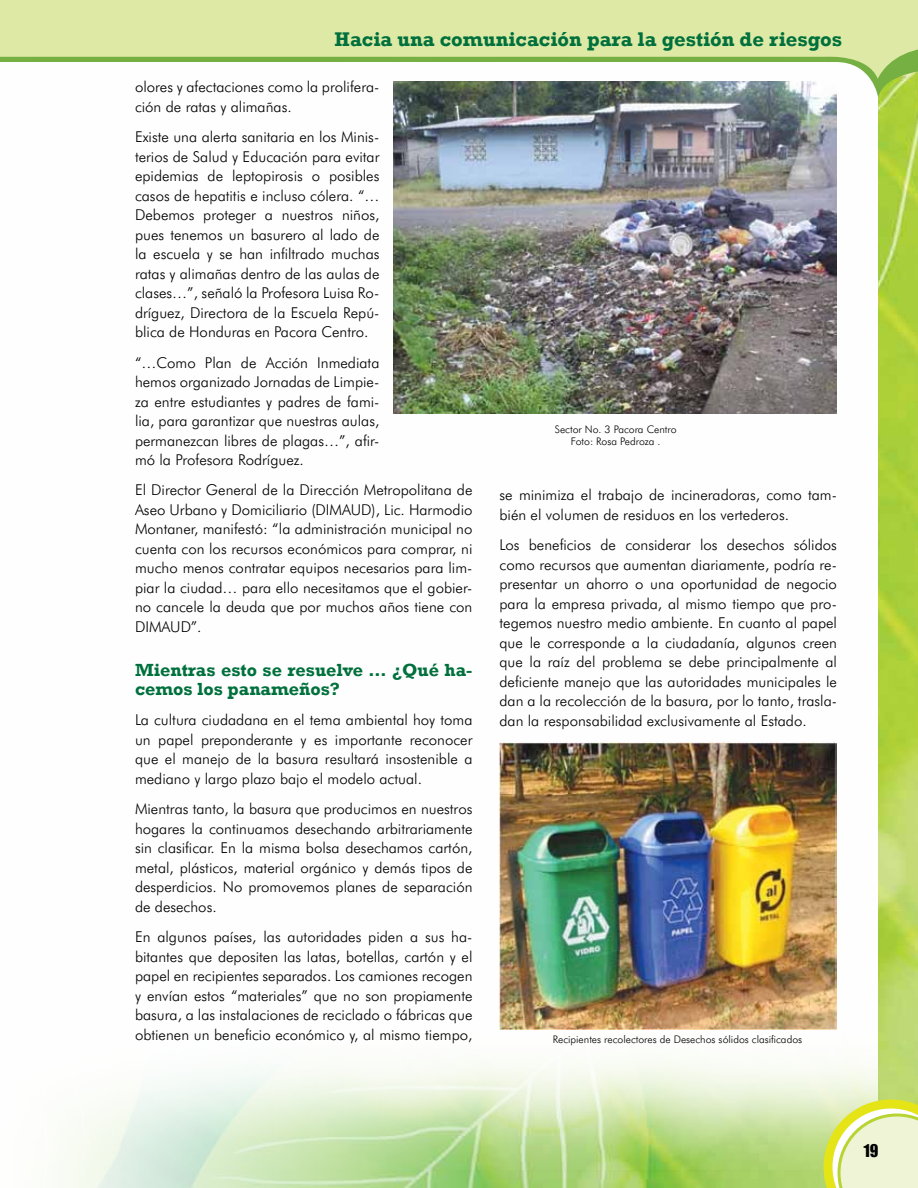
<style>
.page{position:relative;width:918px;height:1188px;background:#fff}
.page>*{position:absolute;margin:0;border:0;box-sizing:border-box;transform-origin:0 0}
.t1{font:700 20.4px "Rockwell";color:#00703c}
.t2{font:700 18px/19.5px "Rockwell";color:#00703c}
.t3{font:18px "Impact";color:#000}
.t4{font:300 15px/19.5px "Futura BT";color:#000;text-align:justify}
.t5{font:300 10.5px/12.6px "Futura BT";color:#000;text-align:center}
</style>
<div class="page">
<img style="left:877px;top:97px;width:41px;height:1003px">
<img style="left:499px;top:743px;width:378px;height:445px">
<svg style="left:824px;top:1100px;width:94px;height:88px;background:#e8efae"></svg>
<svg style="left:58px;top:998px;width:619px;height:190px"></svg>
<img style="left:393px;top:97px;width:444px;height:317px">
<img style="left:500px;top:742px;width:337px;height:288px">
<div style="left:0;top:0;width:918px;height:47px;background:#dde9a4"></div>
<svg style="left:0;top:47px;width:918px;height:50px"></svg>
<h1 class="t1" style="left:335px;top:27px;width:509px">Hacia una comunicación para la gestión de riesgos</h1>
<p class="t4" style="left:135px;top:77px;width:246px">olores y afectaciones como la prolifera&shy;ción de ratas y alimañas.</p>
<p class="t4" style="left:135px;top:127px;width:246px">Existe una alerta sanitaria en los Minis&shy;terios de Salud y Educación para evitar epidemias de leptopirosis o posibles casos de hepatitis e incluso cólera. “… Debemos proteger a nuestros niños, pues tenemos un basurero al lado de la escuela y se han infiltrado muchas ratas y alimañas dentro de las aulas de clases…”, señaló la Profesora Luisa Ro&shy;dríguez, Directora de la Escuela Repú&shy;blica de Honduras en Pacora Centro.</p>
<p class="t4" style="left:135px;top:352px;width:246px">“…Como Plan de Acción Inmediata hemos organizado Jornadas de Limpie&shy;za entre estudiantes y padres de fami&shy;lia, para garantizar que nuestras aulas, permanezcan libres de plagas…”, afir&shy;mó la Profesora Rodríguez.</p>
<p class="t4" style="left:135px;top:480px;width:339px">El Director General de la Dirección Metropolitana de Aseo Urbano y Domiciliario (DIMAUD), Lic. Harmodio Montaner, manifestó: “la administración municipal no cuenta con los recursos económicos para comprar, ni mucho menos contratar equipos necesarios para lim&shy;piar la ciudad… para ello necesitamos que el gobier&shy;no cancele la deuda que por muchos años tiene con DIMAUD”.</p>
<p class="t2" style="left:135px;top:660px;width:339px">Mientras esto se resuelve … ¿Qué ha&shy;cemos los panameños?</p>
<p class="t4" style="left:135px;top:710px;width:339px">La cultura ciudadana en el tema ambiental hoy toma un papel preponderante y es importante reconocer que el manejo de la basura resultará insostenible a mediano y largo plazo bajo el modelo actual.</p>
<p class="t4" style="left:135px;top:799px;width:339px">Mientras tanto, la basura que producimos en nuestros hogares la continuamos desechando arbitrariamente sin clasificar. En la misma bolsa desechamos cartón, metal, plásticos, material orgánico y demás tipos de desperdicios. No promovemos planes de separación de desechos.</p>
<p class="t4" style="left:135px;top:927px;width:339px">En algunos países, las autoridades piden a sus ha&shy;bitantes que depositen las latas, botellas, cartón y el papel en recipientes separados. Los camiones recogen y envían estos “materiales” que no son propiamente basura, a las instalaciones de reciclado o fábricas que obtienen un beneficio económico y, al mismo tiempo,</p>
<p class="t5" style="left:555px;top:422px;width:123px">Sector No. 3 Pacora Centro<br>Foto: Rosa Pedroza .</p>
<p class="t4" style="left:500px;top:485px;width:339px">se minimiza el trabajo de incineradoras, como tam&shy;bién el volumen de residuos en los vertederos.</p>
<p class="t4" style="left:500px;top:535px;width:339px">Los beneficios de considerar los desechos sólidos como recursos que aumentan diariamente, podría re&shy;presentar un ahorro o una oportunidad de negocio para la empresa privada, al mismo tiempo que pro&shy;tegemos nuestro medio ambiente. En cuanto al papel que le corresponde a la ciudadanía, algunos creen que la raíz del problema se debe principalmente al deficiente manejo que las autoridades municipales le dan a la recolección de la basura, por lo tanto, trasla&shy;dan la responsabilidad exclusivamente al Estado.</p>
<p class="t5" style="left:553px;top:1033px;width:251px">Recipientes recolectores de Desechos sólidos clasificados</p>
<p class="t3" style="left:863px;top:1140px;width:17px">19</p>
</div>
